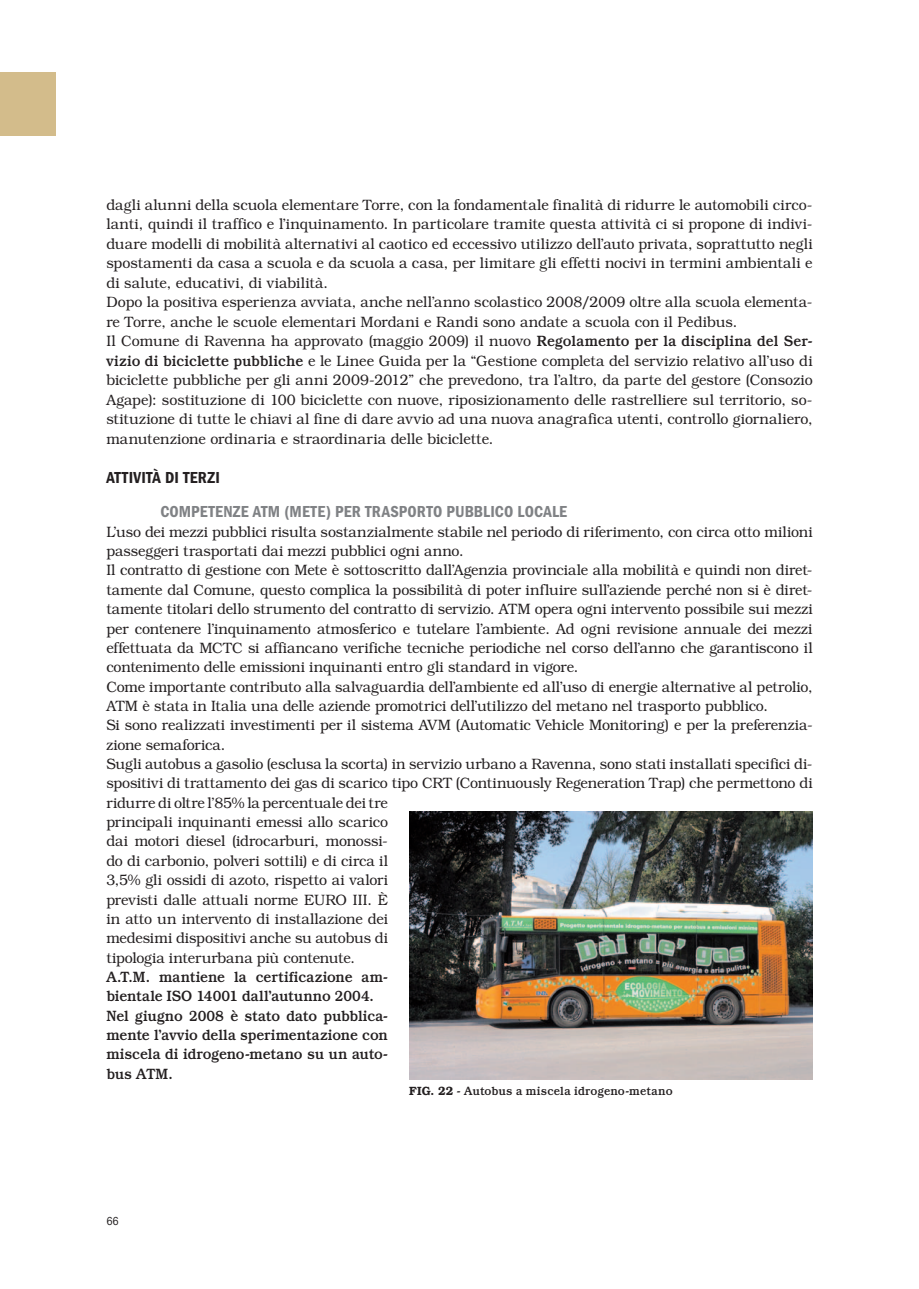
<style>
.page{position:relative;width:919px;height:1289px;background:#fff}
.page>*{position:absolute;margin:0;border:0;box-sizing:border-box;transform-origin:0 0}
.t1{font:16.5px "ITC Franklin Gothic Std Dm Cd";letter-spacing:.01em;color:#808285}
.t2{font:16.5px "ITC Franklin Gothic Std Dm Cd";letter-spacing:.015em;color:#231f20}
.t3{font:300 15px/19.4px "Bookman Std";letter-spacing:-.005em;color:#231f20;scale:.95 1}
.t4{font:500 15px/19.4px "Bookman Std";letter-spacing:-.01em;color:#231f20;scale:.95 1}
.t5{font:500 12px "Bookman Std";letter-spacing:.01em;color:#231f20;scale:.95 1}
.t6{font:condensed 12px "ITC Franklin Gothic Std";color:#231f20}
.s1{font-weight:500}
.s2{font-weight:600}
</style>
<div class="page">
<div style="left:0;top:72px;width:55px;height:64px;background:#d3bc8b"></div>
<img style="left:409px;top:811px;width:403px;height:268px">
<p class="t3" style="left:106px;top:196px;width:745px">dagli alunni della scuola elementare Torre, con la fondamentale finalità di ridurre le automobili circo&shy;lanti, quindi il traffico e l’inquinamento. In particolare tramite questa attività ci si propone di indivi&shy;duare modelli di mobilità alternativi al caotico ed eccessivo utilizzo dell’auto privata, soprattutto negli spostamenti da casa a scuola e da scuola a casa, per limitare gli effetti nocivi in termini ambientali e di salute, educativi, di viabilità.<br>Dopo la positiva esperienza avviata, anche nell’anno scolastico 2008/2009 oltre alla scuola elementa&shy;re Torre, anche le scuole elementari Mordani e Randi sono andate a scuola con il Pedibus.<br>Il Comune di Ravenna ha approvato (maggio 2009) il nuovo <span class="s1">Regolamento per la disciplina del Ser&shy;vizio di biciclette pubbliche</span> e le Linee Guida per la “Gestione completa del servizio relativo all’uso di biciclette pubbliche per gli anni 2009-2012” che prevedono, tra l’altro, da parte del gestore (Consozio Agape): sostituzione di 100 biciclette con nuove, riposizionamento delle rastrelliere sul territorio, so&shy;stituzione di tutte le chiavi al fine di dare avvio ad una nuova anagrafica utenti, controllo giornaliero, manutenzione ordinaria e straordinaria delle biciclette.</p>
<p class="t2" style="left:106px;top:471px;width:115px">ATTIVITÀ DI TERZI</p>
<p class="t1" style="left:160px;top:506px;width:408px">COMPETENZE ATM (METE) PER TRASPORTO PUBBLICO LOCALE</p>
<p class="t3" style="left:106px;top:523px;width:745px">L’uso dei mezzi pubblici risulta sostanzialmente stabile nel periodo di riferimento, con circa otto milioni passeggeri trasportati dai mezzi pubblici ogni anno.<br>Il contratto di gestione con Mete è sottoscritto dall’Agenzia provinciale alla mobilità e quindi non diret&shy;tamente dal Comune, questo complica la possibilità di poter influire sull’aziende perché non si è diret&shy;tamente titolari dello strumento del contratto di servizio. ATM opera ogni intervento possibile sui mezzi per contenere l’inquinamento atmosferico e tutelare l’ambiente. Ad ogni revisione annuale dei mezzi effettuata da MCTC si affiancano verifiche tecniche periodiche nel corso dell’anno che garantiscono il contenimento delle emissioni inquinanti entro gli standard in vigore.<br>Come importante contributo alla salvaguardia dell’ambiente ed all’uso di energie alternative al petrolio, ATM è stata in Italia una delle aziende promotrici dell’utilizzo del metano nel trasporto pubblico.<br>Si sono realizzati investimenti per il sistema AVM (Automatic Vehicle Monitoring) e per la preferenzia&shy;zione semaforica.<br>Sugli autobus a gasolio (esclusa la scorta) in servizio urbano a Ravenna, sono stati installati specifici di&shy;spositivi di trattamento dei gas di scarico tipo CRT (Continuously Regeneration Trap) che permettono di ridurre di oltre l’85% la percentuale dei tre<br>principali inquinanti emessi allo scarico<br>dai motori diesel (idrocarburi, monossi-<br>do di carbonio, polveri sottili) e di circa il<br>3,5% gli ossidi di azoto, rispetto ai valori<br>previsti dalle attuali norme EURO III. È<br>in atto un intervento di installazione dei<br>medesimi dispositivi anche su autobus di<br>tipologia interurbana più contenute.</p>
<p class="t4" style="left:106px;top:968px;width:298px">A.T.M. mantiene la certificazione am&shy;bientale ISO 14001 dall’autunno 2004.<br>Nel giugno 2008 è stato dato pubblica&shy;mente l’avvio della sperimentazione con miscela di idrogeno-metano su un auto&shy;bus ATM.</p>
<p class="t5" style="left:409px;top:1087px;width:279px"><span class="s2">FIG. 22</span> - Autobus a miscela idrogeno-metano</p>
<p class="t6" style="left:106px;top:1216px;width:14px">66</p>
</div>
